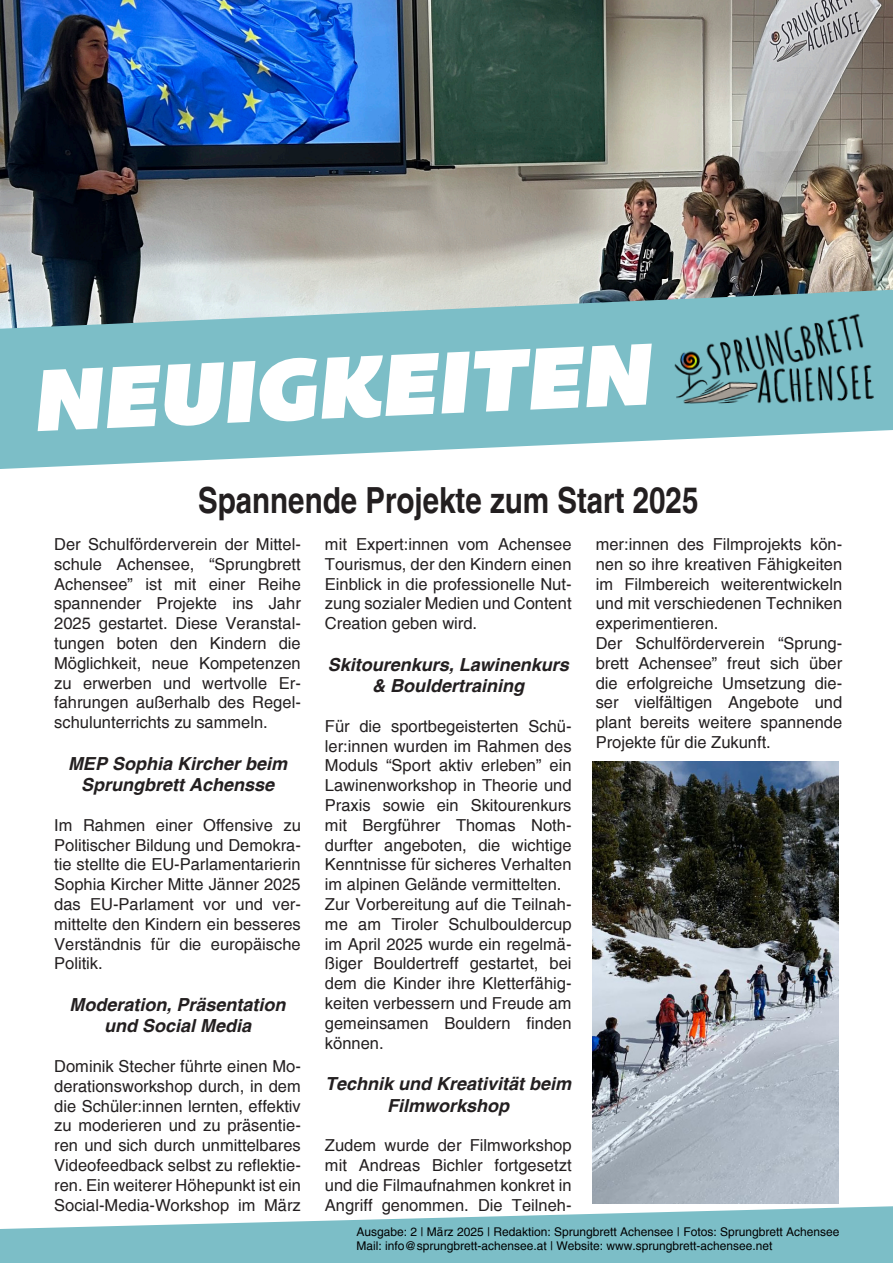
<style>
.page{position:relative;width:893px;height:1263px;background:#fff}
.page>*{position:absolute;margin:0;border:0;box-sizing:border-box;transform-origin:0 0}
.t1{font:italic 89.85px "Bemio";color:#fff}
.t2{font:700 condensed 36px "Helvetica";color:#231f20}
.t3{font:italic 700 18px/21.6px "Helvetica";color:#231f20;text-align:center}
.t4{font:16.5px/19.8px "Helvetica";color:#231f20;text-align:justify}
.t5{font:12px "Helvetica";color:#000001}
</style>
<div class="page">
<img style="left:0;top:0;width:893px;height:290px">
<svg style="left:0;top:290px;width:893px;height:179px;fill:#7cbec7"></svg>
<div style="left:30px;top:335px;width:668px;height:118px;background:#7cbec7"></div>
<img style="left:673px;top:308px;width:204px;height:110px">
<img style="left:592px;top:761px;width:247px;height:442px">
<svg style="left:0;top:1206px;width:893px;height:57px;fill:#7cbec7"></svg>
<p class="t1" style="left:27px;top:332px;width:620px;rotate:-3deg">NEUIGKEITEN</p>
<p class="t2" style="left:198px;top:478px;width:502px">Spannende Projekte zum Start 2025</p>
<p class="t4" style="left:54px;top:534px;width:248px">Der Schulförderverein der Mittel&shy;schule Achensee, “Sprungbrett Achensee” ist mit einer Reihe spannender Projekte ins Jahr 2025 gestartet. Diese Veranstal&shy;tungen boten den Kindern die Möglichkeit, neue Kompetenzen zu erwerben und wertvolle Er&shy;fahrungen außerhalb des Regel&shy;schulunterrichts zu sammeln.</p>
<p class="t3" style="left:68px;top:752px;width:221px">MEP Sophia Kircher beim<br>Sprungbrett Achensse</p>
<p class="t4" style="left:54px;top:815px;width:248px">Im Rahmen einer Offensive zu Politischer Bildung und Demokra&shy;tie stellte die EU-Parlamentarierin Sophia Kircher Mitte Jänner 2025 das EU-Parlament vor und ver&shy;mittelte den Kindern ein besseres Verständnis für die europäische Politik.</p>
<p class="t3" style="left:70px;top:994px;width:218px">Moderation, Präsentation und Social Media</p>
<p class="t4" style="left:54px;top:1056px;width:248px">Dominik Stecher führte einen Mo&shy;derationsworkshop durch, in dem die Schüler:innen lernten, effektiv zu moderieren und zu präsentie&shy;ren und sich durch unmittelbares Videofeedback selbst zu reflektie&shy;ren. Ein weiterer Höhepunkt ist ein Social-Media-Workshop im März</p>
<p class="t4" style="left:325px;top:534px;width:248px">mit Expert:innen vom Achensee Tourismus, der den Kindern einen Einblick in die professionelle Nut&shy;zung sozialer Medien und Content Creation geben wird.</p>
<p class="t3" style="left:328px;top:653px;width:243px">Skitourenkurs, Lawinenkurs</p>
<p class="t3" style="left:372px;top:675px;width:154px">&amp; Bouldertraining</p>
<p class="t4" style="left:325px;top:716px;width:248px">Für die sportbegeisterten Schü&shy;ler:innen wurden im Rahmen des Moduls “Sport aktiv erleben” ein Lawinenworkshop in Theorie und Praxis sowie ein Skitourenkurs mit Bergführer Thomas Noth&shy;durfter angeboten, die wichtige Kenntnisse für sicheres Verhalten im alpinen Gelände vermittelten.</p>
<p class="t4" style="left:325px;top:894px;width:248px">Zur Vorbereitung auf die Teilnah&shy;me am Tiroler Schulbouldercup im April 2025 wurde ein regelmä&shy;ßiger Bouldertreff gestartet, bei dem die Kinder ihre Kletterfähig&shy;keiten verbessern und Freude am gemeinsamen Bouldern finden können.</p>
<p class="t3" style="left:325px;top:1073px;width:248px">Technik und Kreativität beim<br>Filmworkshop</p>
<p class="t4" style="left:325px;top:1136px;width:248px">Zudem wurde der Filmworkshop mit Andreas Bichler fortgesetzt und die Filmaufnahmen konkret in Angriff genommen. Die Teilneh-</p>
<p class="t4" style="left:596px;top:534px;width:248px">mer:innen des Filmprojekts kön&shy;nen so ihre kreativen Fähigkeiten im Filmbereich weiterentwickeln und mit verschiedenen Techniken experimentieren.</p>
<p class="t4" style="left:596px;top:633px;width:248px">Der Schulförderverein “Sprung&shy;brett Achensee” freut sich über die erfolgreiche Umsetzung die&shy;ser vielfältigen Angebote und plant bereits weitere spannende Projekte für die Zukunft.</p>
<p class="t5" style="left:356px;top:1225px;width:484px">Ausgabe: 2 | März 2025 | Redaktion: Sprungbrett Achensee | Fotos: Sprungbrett Achensee</p>
<p class="t5" style="left:356px;top:1239px;width:418px">Mail: info@sprungbrett-achensee.at | Website: www.sprungbrett-achensee.net</p>
</div>
